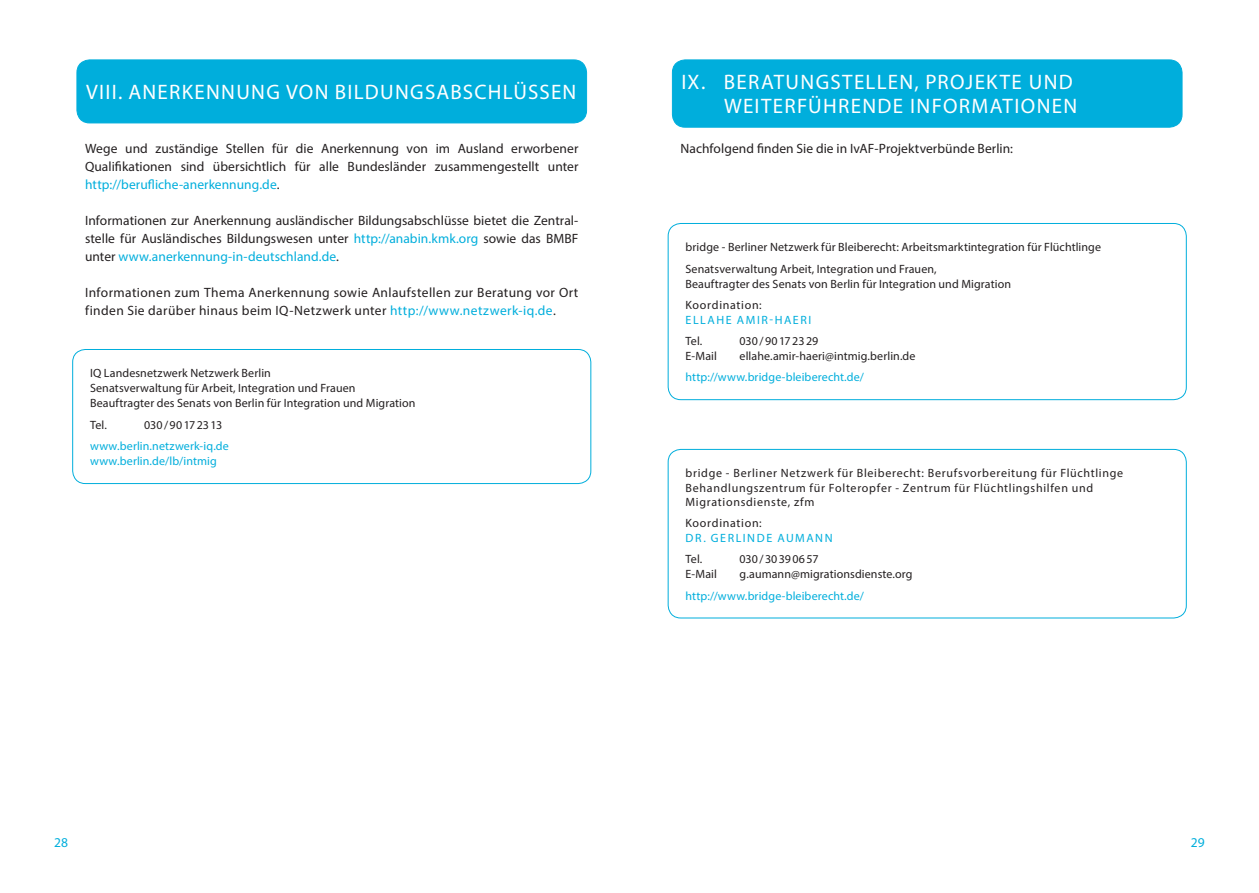
<style>
.page{position:relative;width:1259px;height:893px;background:#fff}
.page>*{position:absolute;margin:0;border:0;box-sizing:border-box;transform-origin:0 0}
.t1{font:21px/24px "Myriad Pro";letter-spacing:.06em;color:#fff;text-align:right}
.Fliesstext_9_pt_Bloc{font:13.5px/18px "Myriad Pro";letter-spacing:.01em;color:#231f20;text-align:justify}
.Fliesstext_9_pt_Bloc-2{font:13.5px/18px "Myriad Pro";letter-spacing:.03em;color:#231f20}
.t2{font:13.5px "Myriad Pro";color:#00aedc}
.Anschriftentext_8_pt{font:12px/15px "Myriad Pro";letter-spacing:.01em;color:#231f20}
.Anschriftentext_8_pt-2{font:12px/14.4px "Myriad Pro";letter-spacing:.06em;color:#231f20}
.Anschriftentext_8_pt-3{font:12px/15px "Myriad Pro";letter-spacing:.015em;color:#00aedc}
.Anschriftentext_8_pt-4{font:12px/15px "Myriad Pro";letter-spacing:.11em;color:#00aedc}
.Anschriftentext_8_pt-5{font:12px/15px "Myriad Pro";letter-spacing:.12em;color:#00aedc}
.s1{color:#00aedc}
.s2{color:#231f20}
</style>
<div class="page">
<div style="left:77px;top:60px;width:509px;height:63px;background:#00aedc;border-radius:13px"></div>
<div style="left:77px;top:60px;width:510px;height:63px;border:1px solid #00aedc;border-radius:13px"></div>
<div style="left:672px;top:60px;width:510px;height:67px;background:#00aedc;border-radius:13px"></div>
<div style="left:672px;top:60px;width:510px;height:68px;border:1px solid #00aedc;border-radius:13px"></div>
<div style="left:72px;top:349px;width:519px;height:135px;border:1px solid #00aedc;border-radius:13px"></div>
<div style="left:668px;top:223px;width:518px;height:177px;border:1px solid #00aedc;border-radius:13px"></div>
<div style="left:668px;top:449px;width:518px;height:169px;border:1px solid #00aedc;border-radius:13px"></div>
<p class="t1" style="left:86px;top:80px;width:492px">VIII. ANERKENNUNG VON BILDUNGSABSCHLÜSSEN</p>
<p class="t1" style="left:681px;top:70px;width:397px">IX. BERATUNGSTELLEN, PROJEKTE UND<br>WEITERFÜHRENDE INFORMATIONEN</p>
<p class="Fliesstext_9_pt_Bloc" style="left:680px;top:139px;width:334px">Nachfolgend finden Sie die in IvAF-Projektverbünde Berlin:</p>
<p class="Fliesstext_9_pt_Bloc" style="left:85px;top:139px;width:495px">Wege und zuständige Stellen für die Anerkennung von im Ausland erworbener Qualifikationen sind übersichtlich für alle Bundesländer zusammengestellt unter <span class="s1">http://berufliche-anerkennung.de</span>.</p>
<p class="Fliesstext_9_pt_Bloc" style="left:85px;top:211px;width:495px">Informationen zur Anerkennung ausländischer Bildungsabschlüsse bietet die Zentral&shy;stelle für Ausländisches Bildungswesen unter <span class="s1">http://anabin.kmk.org</span> sowie das BMBF unter <span class="s1">www.anerkennung-in-deutschland.de</span>.</p>
<p class="Fliesstext_9_pt_Bloc-2" style="left:85px;top:283px;width:495px">Informationen zum Thema Anerkennung sowie Anlaufstellen zur Beratung vor Ort finden Sie darüber hinaus beim IQ-Netzwerk unter <span class="s1">http://www.netzwerk-iq.de</span>.</p>
<p class="Anschriftentext_8_pt" style="left:685px;top:240px;width:417px">bridge - Berliner Netzwerk für Bleiberecht: Arbeitsmarktintegration für Flüchtlinge</p>
<p class="Anschriftentext_8_pt" style="left:685px;top:261px;width:327px">Senatsverwaltung Arbeit, Integration und Frauen,<br>Beauftragter des Senats von Berlin für Integration und Migration</p>
<p class="Anschriftentext_8_pt-5" style="left:685px;top:297px;width:127px"><span class="s2">Koordination:<br></span>ELLAHE AMIR-HAERI</p>
<p class="Anschriftentext_8_pt" style="left:685px;top:333px;width:18px">Tel.</p>
<p class="Anschriftentext_8_pt" style="left:739px;top:333px;width:80px">030/90172329</p>
<p class="Anschriftentext_8_pt" style="left:685px;top:348px;width:33px">E-Mail</p>
<p class="Anschriftentext_8_pt" style="left:739px;top:348px;width:177px">ellahe.amir-haeri@intmig.berlin.de</p>
<p class="Anschriftentext_8_pt-3" style="left:685px;top:370px;width:180px">http://www.bridge-bleiberecht.de/</p>
<p class="Anschriftentext_8_pt" style="left:90px;top:366px;width:327px">IQ Landesnetzwerk Netzwerk Berlin<br>Senatsverwaltung für Arbeit, Integration und Frauen<br>Beauftragter des Senats von Berlin für Integration und Migration</p>
<p class="Anschriftentext_8_pt" style="left:90px;top:417px;width:18px">Tel.</p>
<p class="Anschriftentext_8_pt" style="left:144px;top:417px;width:80px">030/90172313</p>
<p class="Anschriftentext_8_pt-3" style="left:90px;top:438px;width:140px">www.berlin.netzwerk-iq.de www.berlin.de/lb/intmig</p>
<p class="Anschriftentext_8_pt-2" style="left:685px;top:466px;width:439px">bridge - Berliner Netzwerk für Bleiberecht: Berufsvorbereitung für Flüchtlinge<br>Behandlungszentrum für Folteropfer - Zentrum für Flüchtlingshilfen und<br>Migrationsdienste, zfm</p>
<p class="Anschriftentext_8_pt-4" style="left:685px;top:515px;width:149px"><span class="s2">Koordination:<br></span>DR. GERLINDE AUMANN</p>
<p class="Anschriftentext_8_pt" style="left:685px;top:551px;width:18px">Tel.</p>
<p class="Anschriftentext_8_pt" style="left:739px;top:551px;width:81px">030/30390657</p>
<p class="Anschriftentext_8_pt" style="left:685px;top:566px;width:33px">E-Mail</p>
<p class="Anschriftentext_8_pt" style="left:739px;top:566px;width:175px">g.aumann@migrationsdienste.org</p>
<p class="Anschriftentext_8_pt-3" style="left:685px;top:588px;width:180px">http://www.bridge-bleiberecht.de/</p>
<p class="t2" style="left:54px;top:834px;width:15px">28</p>
<p class="t2" style="left:1191px;top:834px;width:15px">29</p>
</div>
